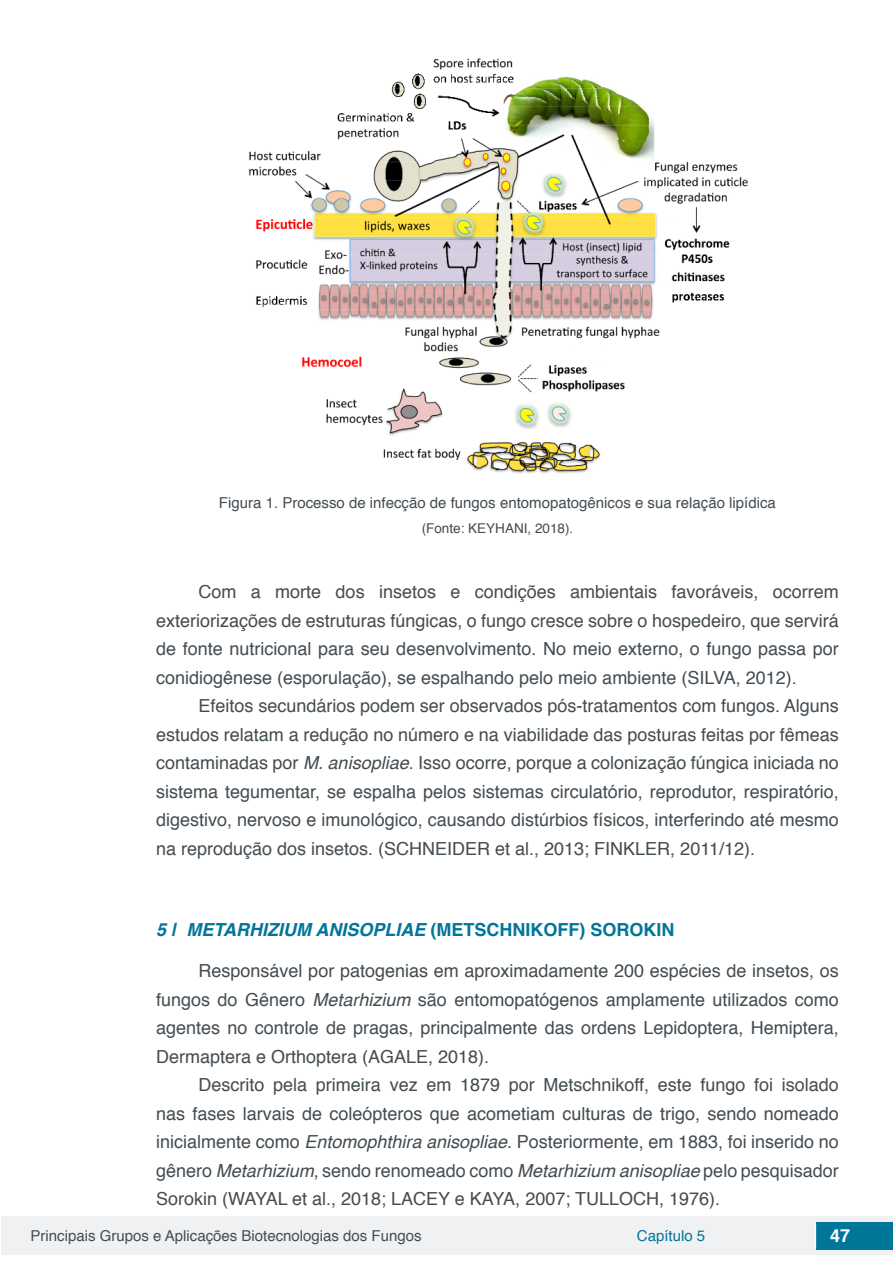
<style>
.page{position:relative;width:893px;height:1263px;background:#fff}
.page>*{position:absolute;margin:0;border:0;box-sizing:border-box;transform-origin:0 0}
.txt{font:18px/28.5px "Helvetica";color:#434c52;text-align:justify}
.t1{font:italic 700 18px "Helvetica";color:#007699}
.t2{font:700 18px "Helvetica";color:#fff}
.info_tab_gra_imag{font:15px "Helvetica";color:#434c52}
.t3{font:15px "Helvetica";color:#007699}
.fonte_tab_gra_imag{font:13.5px "Helvetica";color:#434c52}
.s1{font-style:italic}
.s2{font-style:normal}
</style>
<div class="page">
<div style="left:1px;top:1216px;width:891px;height:38px;background:#f0f1f2"></div>
<div style="left:816px;top:1222px;width:77px;height:27px;background:#007699"></div>
<svg style="left:815px;top:1224px;width:1px;height:24px"></svg>
<img style="left:249px;top:58px;width:499px;height:415px">
<p class="info_tab_gra_imag" style="left:219px;top:491px;width:558px">Figura 1. Processo de infecção de fungos entomopatogênicos e sua relação lipídica</p>
<p class="fonte_tab_gra_imag" style="left:422px;top:518px;width:153px">(Fonte: KEYHANI, 2018).</p>
<p class="txt" style="left:156px;top:578px;width:684px;text-indent:43px">Com a morte dos insetos e condições ambientais favoráveis, ocorrem exteriorizações de estruturas fúngicas, o fungo cresce sobre o hospedeiro, que servirá de fonte nutricional para seu desenvolvimento. No meio externo, o fungo passa por conidiogênese (esporulação), se espalhando pelo meio ambiente (SILVA, 2012).</p>
<p class="txt" style="left:156px;top:692px;width:684px;text-indent:43px">Efeitos secundários podem ser observados pós-tratamentos com fungos. Alguns estudos relatam a redução no número e na viabilidade das posturas feitas por fêmeas contaminadas por <span class="s1">M. anisopliae</span>. Isso ocorre, porque a colonização fúngica iniciada no sistema tegumentar, se espalha pelos sistemas circulatório, reprodutor, respiratório, digestivo, nervoso e imunológico, causando distúrbios físicos, interferindo até mesmo na reprodução dos insetos. (SCHNEIDER et al., 2013; FINKLER, 2011/12).</p>
<p class="t1" style="left:156px;top:915px;width:520px">5 | METARHIZIUM ANISOPLIAE <span class="s2">(METSCHNIKOFF) SOROKIN</span></p>
<p class="txt" style="left:156px;top:957px;width:684px;text-indent:43px">Responsável por patogenias em aproximadamente 200 espécies de insetos, os fungos do Gênero <span class="s1">Metarhizium</span> são entomopatógenos amplamente utilizados como agentes no controle de pragas, principalmente das ordens Lepidoptera, Hemiptera, Dermaptera e Orthoptera (AGALE, 2018).</p>
<p class="txt" style="left:156px;top:1071px;width:684px;text-indent:43px">Descrito pela primeira vez em 1879 por Metschnikoff, este fungo foi isolado nas fases larvais de coleópteros que acometiam culturas de trigo, sendo nomeado inicialmente como <span class="s1">Entomophthira anisopliae</span>. Posteriormente, em 1883, foi inserido no gênero <span class="s1">Metarhizium</span>, sendo renomeado como <span class="s1">Metarhizium anisopliae</span> pelo pesquisador Sorokin (WAYAL et al., 2018; LACEY e KAYA, 2007; TULLOCH, 1976).</p>
<p class="info_tab_gra_imag" style="left:31px;top:1224px;width:393px">Principais Grupos e Aplicações Biotecnologias dos Fungos</p>
<p class="t3" style="left:637px;top:1224px;width:70px">Capítulo 5</p>
<p class="t2" style="left:830px;top:1221px;width:22px">47</p>
</div>
